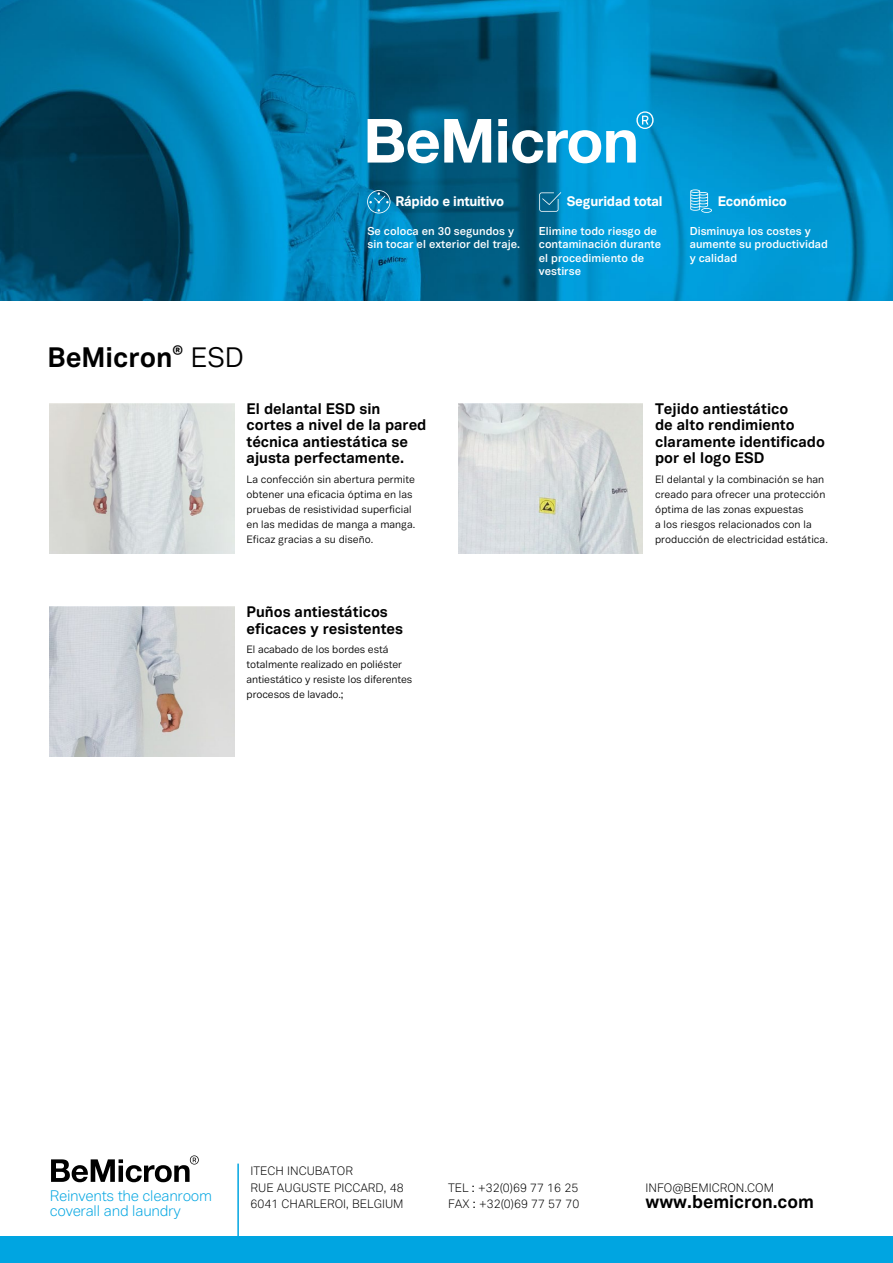
<style>
.page{position:relative;width:893px;height:1263px;background:#fff}
.page>*{position:absolute;margin:0;border:0;box-sizing:border-box;transform-origin:0 0}
.titre_page_2{font:700 27.75px "Vaud Display";color:#000}
.t1{font:700 18px "Vaud";color:#000}
.titres_en_detail{font:700 15px/16.5px "Vaud Display";color:#000}
.t2{font:300 15px/15px "Vaud";letter-spacing:-.02em;color:#00a5e1}
.ArgusBlancsHeader{font:800 13.65px "Vaud";letter-spacing:-.02em;color:#fff}
.t3{font:300 12px/16.5px "Vaud";color:#000}
.ArgusBlancsTextes{font:600 11.25px/13.6px "Vaud";color:#fff}
.texte_en_detail{font:10.5px/15px "Vaud Display";color:#000}
.s1{font-weight:400}
</style>
<div class="page">
<svg style="left:51px;top:1155px;width:148px;height:27px"></svg>
<div style="left:0;top:1236px;width:893px;height:27px;background:#00a5e1"></div>
<hr style="left:237px;top:1163px;width:2px;height:84px;background:#00a5e1">
<img style="left:0;top:0;width:893px;height:301px">
<svg style="left:368px;top:119px;width:123px;height:44px"></svg>
<svg style="left:498px;top:111px;width:156px;height:52px"></svg>
<img style="left:50px;top:403px;width:184px;height:150px">
<img style="left:458px;top:403px;width:185px;height:150px">
<img style="left:50px;top:606px;width:184px;height:150px">
<svg style="left:367px;top:190px;width:23px;height:23px"></svg>
<svg style="left:690px;top:189px;width:22px;height:24px"></svg>
<svg style="left:539px;top:192px;width:22px;height:20px"></svg>
<p class="titre_page_2" style="left:48px;top:340px;width:198px">BeMicron<sup>®</sup> <span class="s1">ESD</span></p>
<p class="ArgusBlancsHeader" style="left:395px;top:193px;width:110px">Rápido e intuitivo</p>
<p class="ArgusBlancsTextes" style="left:367px;top:224px;width:154px">Se coloca en 30 segundos y sin tocar el exterior del traje.</p>
<p class="ArgusBlancsTextes" style="left:690px;top:224px;width:140px">Disminuya los costes y aumente su productividad y calidad</p>
<p class="ArgusBlancsHeader" style="left:567px;top:193px;width:97px">Seguridad total</p>
<p class="ArgusBlancsHeader" style="left:718px;top:193px;width:71px">Económico</p>
<p class="ArgusBlancsTextes" style="left:539px;top:224px;width:124px">Elimine todo riesgo de contaminación durante el procedimiento de vestirse</p>
<p class="titres_en_detail" style="left:247px;top:400px;width:181px">El delantal ESD sin cortes a nivel de la pared técnica antiestática se ajusta perfectamente.</p>
<p class="texte_en_detail" style="left:247px;top:471px;width:170px">La confección sin abertura permite obtener una eficacia óptima en las pruebas de resistividad superficial en las medidas de manga a manga.<br>Eficaz gracias a su diseño.</p>
<p class="titres_en_detail" style="left:247px;top:603px;width:158px">Puños antiestáticos eficaces y resistentes</p>
<p class="texte_en_detail" style="left:247px;top:642px;width:167px">El acabado de los bordes está totalmente realizado en poliéster antiestático y resiste los diferentes procesos de lavado.;</p>
<p class="titres_en_detail" style="left:655px;top:400px;width:171px">Tejido antiestático<br>de alto rendimiento claramente identificado por el logo ESD</p>
<p class="texte_en_detail" style="left:655px;top:471px;width:174px">El delantal y la combinación se han creado para ofrecer una protección óptima de las zonas expuestas<br>a los riesgos relacionados con la producción de electricidad estática.</p>
<h3 class="t2" style="left:50px;top:1188px;width:164px">Reinvents the cleanroom coverall and laundry</h3>
<p class="t3" style="left:251px;top:1163px;width:155px">ITECH INCUBATOR<br>RUE AUGUSTE PICCARD, 48<br>6041 CHARLEROI, BELGIUM</p>
<p class="t3" style="left:448px;top:1179px;width:133px">TEL : +32(0)69 77 16 25<br>FAX : +32(0)69 77 57 70</p>
<p class="t3" style="left:645px;top:1179px;width:130px">INFO@BEMICRON.COM</p>
<h2 class="t1" style="left:645px;top:1191px;width:170px">www.bemicron.com</h2>
</div>
